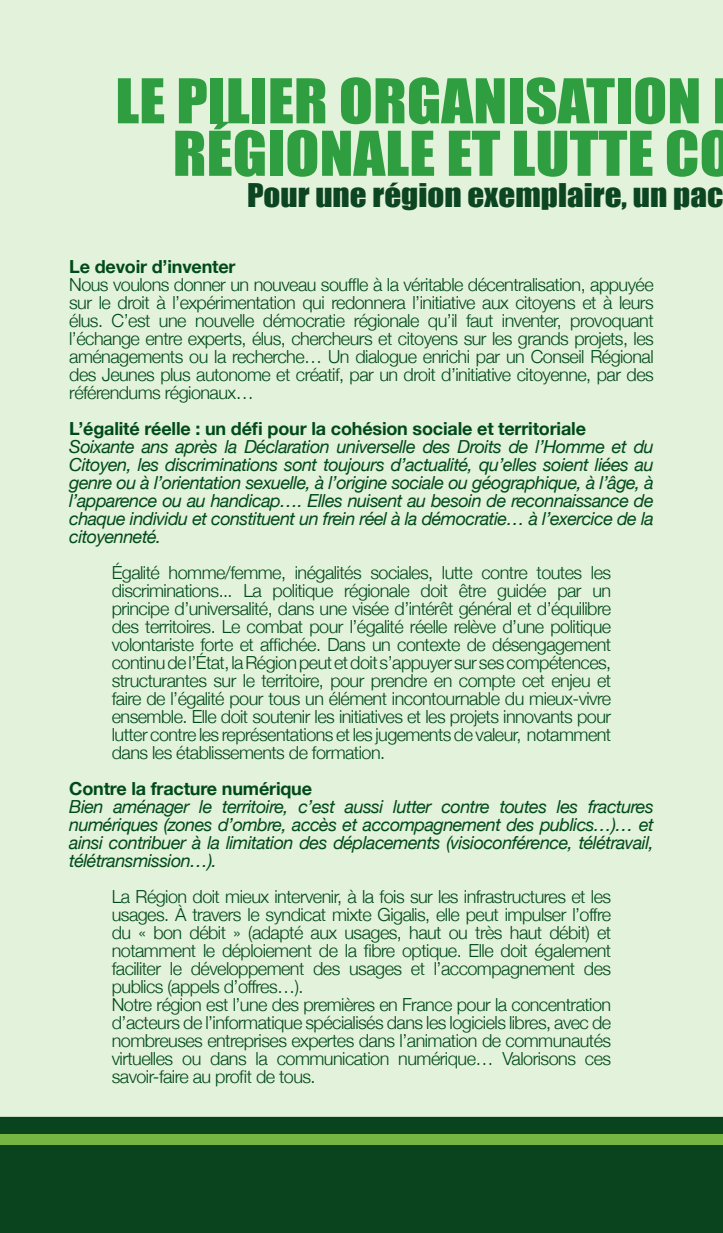
<style>
.page{position:relative;width:723px;height:1233px;background:#e3f2da}
.page>*{position:absolute;margin:0;border:0;box-sizing:border-box;transform-origin:0 0}
.t1{font:57px "Impact";color:#2f9e40;scale:1.1 1}
.t2{font:30px "Impact";color:#0c4521;scale:1.1 1}
.t3{font:300 18px/18px "Helvetica Neue";letter-spacing:-.03em;color:#004a1a;text-align:justify}
.t4{font:italic 18px/18px "Helvetica Neue";letter-spacing:-.03em;color:#004a1a;text-align:justify}
.t5{font:700 18px "Helvetica Neue";letter-spacing:-.01em;color:#004a1a}
</style>
<div class="page">
<div style="left:0;top:1116px;width:723px;height:117px;background:#0a441f"></div>
<div style="left:0;top:1134px;width:723px;height:11px;background:#77b542"></div>
<h1 class="t1" style="left:115px;top:57px;width:106px">LE PILIER</h1>
<h1 class="t1" style="left:339px;top:57px;width:59px">ORGANISATION</h1>
<h1 class="t1" style="left:173px;top:109px;width:82px">RÉGIONALE</h1>
<h1 class="t1" style="left:446px;top:109px;width:108px">ET LUTTE</h1>
<h1 class="t1" style="left:664px;top:109px;width:30px">CO</h1>
<h2 class="t2" style="left:247px;top:172px;width:434px">POUR UNE RÉGION EXEMPLAIRE, UN PAC</h2>
<p class="t5" style="left:69px;top:255px;width:168px">Le devoir d’inventer</p>
<p class="t3" style="left:69px;top:275px;width:586px">Nous voulons donner un nouveau souffle à la véritable décentralisation, appuyée sur le droit à l’expérimentation qui redonnera l’initiative aux citoyens et à leurs élus. C’est une nouvelle démocratie régionale qu’il faut inventer, provoquant l’échange entre experts, élus, chercheurs et citoyens sur les grands projets, les aménagements ou la recherche… Un dialogue enrichi par un Conseil Régional des Jeunes plus autonome et créatif, par un droit d’initiative citoyenne, par des référendums régionaux…</p>
<p class="t5" style="left:69px;top:417px;width:518px">L’égalité réelle : un défi pour la cohésion sociale et territoriale</p>
<p class="t4" style="left:69px;top:437px;width:586px">Soixante ans après la Déclaration universelle des Droits de l’Homme et du Citoyen, les discriminations sont toujours d’actualité, qu’elles soient liées au genre ou à l’orientation sexuelle, à l’origine sociale ou géographique, à l’âge, à l’apparence ou au handicap…. Elles nuisent au besoin de reconnaissance de chaque individu et constituent un frein réel à la démocratie… à l’exercice de la citoyenneté.</p>
<p class="t3" style="left:112px;top:563px;width:501px">Égalité homme/femme, inégalités sociales, lutte contre toutes les discriminations... La politique régionale doit être guidée par un principe d’universalité, dans une visée d’intérêt général et d’équilibre des territoires. Le combat pour l’égalité réelle relève d’une politique volontariste forte et affichée. Dans un contexte de désengagement continu de l’État, la Région peut et doit s’appuyer sur ses compétences, structurantes sur le territoire, pour prendre en compte cet enjeu et faire de l’égalité pour tous un élément incontournable du mieux-vivre ensemble. Elle doit soutenir les initiatives et les projets innovants pour lutter contre les représentations et les jugements de valeur, notamment dans les établissements de formation.</p>
<p class="t5" style="left:69px;top:777px;width:244px">Contre la fracture numérique</p>
<p class="t4" style="left:69px;top:797px;width:586px">Bien aménager le territoire, c’est aussi lutter contre toutes les fractures numériques (zones d’ombre, accès et accompagnement des publics…)… et ainsi contribuer à la limitation des déplacements (visioconférence, télétravail, télétransmission…).</p>
<p class="t3" style="left:112px;top:887px;width:501px;text-align:left">La Région doit mieux intervenir, à la fois sur les infrastructures et les usages. À travers le syndicat mixte Gigalis, elle peut impulser l’offre du « bon débit » (adapté aux usages, haut ou très haut débit) et notamment le déploiement de la fibre optique. Elle doit également faciliter le développement des usages et l’accompagnement des publics (appels d’offres…).<br>Notre région est l’une des premières en France pour la concentration d’acteurs de l’informatique spécialisés dans les logiciels libres, avec de nombreuses entreprises expertes dans l’animation de communautés virtuelles ou dans la communication numérique… Valorisons ces savoir-faire au profit de tous.</p>
</div>
